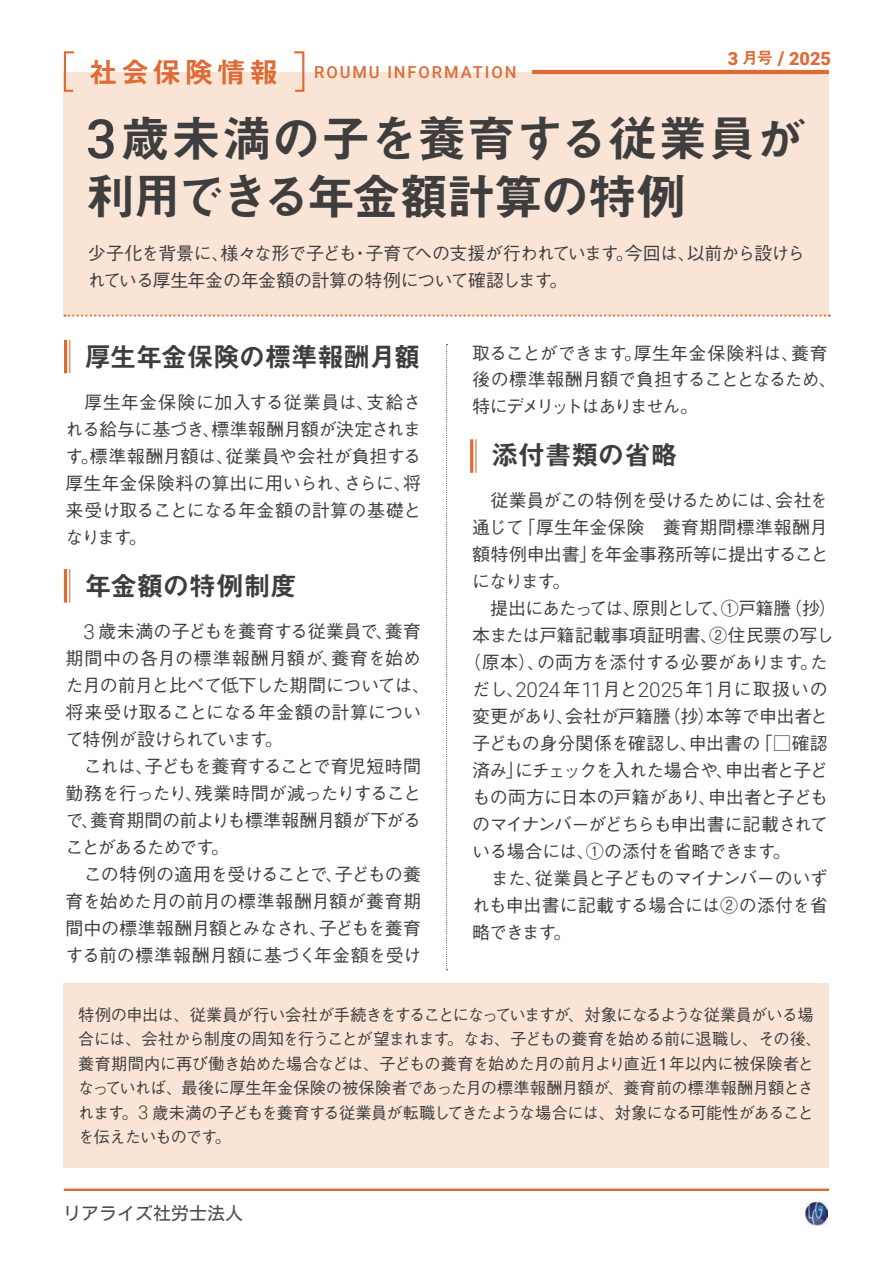
<style>
.page{position:relative;width:893px;height:1263px;background:#fff}
.page>*{position:absolute;margin:0;border:0;box-sizing:border-box;transform-origin:0 0}
.t1{font:49.5px/58.5px "Midashi Go Pr 6 N MB31 90 msp RKSJ H";letter-spacing:-.035em;color:#3e3e3f}
.t2{font:27px "Midashi Go Pr 6 N MB31 90 msp RKSJ H";letter-spacing:-.015em;color:#3e3e3f}
.t3{font:900 18.15px "Roboto";color:#de6b35}
.t4{font:18px/27px "Gothic BBB Pr 6 N Medium 90 msp RKSJ H";letter-spacing:-.03em;color:#3e3e3f}
.t5{font:18px "Gothic BBB Pr 6 N Medium 90 msp RKSJ H";letter-spacing:-.07em;color:#3e3e3f}
.t6{font:18px "Gothic BBB Pr 6 N Medium 90 msp RKSJ H";letter-spacing:-.005em;color:#3e3e3f}
.t7{font:18px "Gothic BBB Pr 6 N Medium 90 msp RKSJ H";letter-spacing:.035em;color:#3e3e3f}
.t8{font:18px "Gothic BBB Pr 6 N Medium 90 msp RKSJ H";letter-spacing:-.055em;color:#3e3e3f}
.t9{font:18px "Gothic BBB Pr 6 N Medium 90 msp RKSJ H";letter-spacing:-.06em;color:#3e3e3f}
.t10{font:18px "Gothic BBB Pr 6 N Medium 90 msp RKSJ H";letter-spacing:-.05em;color:#3e3e3f}
.t11{font:18px "Gothic BBB Pr 6 N Medium 90 msp RKSJ H";letter-spacing:.02em;color:#3e3e3f}
.t12{font:18px "Gothic BBB Pr 6 N Medium 90 msp RKSJ H";color:#3e3e3f}
.t13{font:18px "Motoya L Cedar W3 90 ms RKSJ H";color:#4c4d4e}
.t14{font:16.5px/24.5px "Gothic BBB Pr 6 N Medium 90 msp RKSJ H";letter-spacing:-.04em;color:#3e3e3f}
.t15{font:500 16.5px "Roboto";letter-spacing:.12em;color:#de6b35}
.s1{font-family:"Midashi Go Pr 6 N MB31 90 msp RKSJ H";font-weight:400;font-size:16.5px}
.s2{font-size:18.9px}
.s3{font-family:"Midashi Go Pr 6 N MB31 90 msp RKSJ H";font-weight:400;font-size:28.8px}
.s4{font-family:"Roboto";font-weight:500;font-size:54.45px}
.s5{font-family:"Roboto";font-weight:300;font-size:20.7px}
.s6{font-family:"Roboto";font-weight:300;font-size:18.9px}
</style>
<div class="page">
<img style="left:805px;top:1202px;width:22px;height:23px">
<div style="left:63px;top:984px;width:765px;height:184px;background:#fae4d5"></div>
<div style="left:64px;top:72px;width:765px;height:243px;background:#fae4d5"></div>
<svg style="left:65px;top:315px;width:765px;height:2px"></svg>
<hr style="left:532px;top:70px;width:297px;height:4px;background:#de6b35">
<svg style="left:63px;top:51px;width:11px;height:42px"></svg>
<svg style="left:294px;top:51px;width:11px;height:41px"></svg>
<hr style="left:64px;top:1189px;width:765px;height:2px;background:#de6b35">
<hr style="left:69px;top:340px;width:1px;height:33px;background:#de6b35">
<hr style="left:64px;top:340px;width:3px;height:33px;background:#de6b35">
<hr style="left:475px;top:439px;width:1px;height:34px;background:#de6b35">
<hr style="left:470px;top:439px;width:3px;height:34px;background:#de6b35">
<hr style="left:69px;top:569px;width:1px;height:34px;background:#de6b35">
<hr style="left:64px;top:569px;width:3px;height:34px;background:#de6b35">
<svg style="left:446px;top:344px;width:2px;height:626px"></svg>
<p class="t3" style="left:728px;top:48px;width:105px">3 <span class="s1">月号</span> <span class="s2">/</span> 2025</p>
<p class="t15" style="left:89px;top:62px;width:429px"><span class="s3">社会保険情報　</span>ROUMU INFORMATION</p>
<h1 class="t1" style="left:86px;top:116px;width:721px"><span class="s4">3</span>歳未満の子を養育する従業員が利用できる年金額計算の特例</h1>
<p class="t4" style="left:88px;top:242px;width:719px">少子化を背景に、様々な形で子ども・子育てへの支援が行われています。今回は、以前から設けられている厚生年金の年金額の計算の特例について確認します。</p>
<h2 class="t2" style="left:85px;top:347px;width:337px">厚生年金保険の標準報酬月額</h2>
<p class="t4" style="left:66px;top:392px;width:357px;text-align:justify">　厚生年金保険に加入する従業員は、支給される給与に基づき、標準報酬月額が決定されます。標準報酬月額は、従業員や会社が負担する厚生年金保険料の算出に用いられ、さらに、将来受け取ることになる年金額の計算の基礎となります。</p>
<h2 class="t2" style="left:85px;top:576px;width:214px">年金額の特例制度</h2>
<p class="t4" style="left:66px;top:621px;width:366px;text-indent:18px"><span class="s5">3</span> 歳未満の子どもを養育する従業員で、養育期間中の各月の標準報酬月額が、養育を始めた月の前月と比べて低下した期間については、将来受け取ることになる年金額の計算について特例が設けられています。<br>　これは、子どもを養育することで育児短時間勤務を行ったり、残業時間が減ったりすることで、養育期間の前よりも標準報酬月額が下がることがあるためです。<br>　この特例の適用を受けることで、子どもの養育を始めた月の前月の標準報酬月額が養育期間中の標準報酬月額とみなされ、子どもを養育する前の標準報酬月額に基づく年金額を受け</p>
<p class="t4" style="left:472px;top:342px;width:366px">取ることができます。厚生年金保険料は、養育後の標準報酬月額で負担することとなるため、特にデメリットはありません。</p>
<h2 class="t2" style="left:491px;top:445px;width:188px">添付書類の省略</h2>
<p class="t8" style="left:472px;top:494px;width:357px">　従業員がこの特例を受けるためには、会社を</p>
<p class="t11" style="left:472px;top:521px;width:357px">通じて「厚生年金保険　養育期間標準報酬月</p>
<p class="t4" style="left:472px;top:544px;width:358px">額特例申出書」を年金事務所等に提出すること</p>
<p class="t4" style="left:472px;top:571px;width:100px">になります。</p>
<p class="t5" style="left:472px;top:602px;width:366px">　提出にあたっては、原則として、①戸籍謄（抄）</p>
<p class="t6" style="left:472px;top:629px;width:363px">本または戸籍記載事項証明書、②住民票の写し</p>
<p class="t6" style="left:463px;top:656px;width:366px">（原本）、の両方を添付する必要があります。た</p>
<p class="t7" style="left:472px;top:683px;width:357px">だし、<span class="s5">2024</span>年<span class="s5">11</span>月と<span class="s5">2025</span>年<span class="s5">1</span>月に取扱いの</p>
<p class="t4" style="left:472px;top:706px;width:357px">変更があり、会社が戸籍謄（抄）本等で申出者と</p>
<p class="t4" style="left:472px;top:733px;width:357px">子どもの身分関係を確認し、申出書の「□確認</p>
<p class="t5" style="left:472px;top:764px;width:357px">済み」にチェックを入れた場合や、申出者と子ど</p>
<p class="t4" style="left:472px;top:786px;width:357px">もの両方に日本の戸籍があり、申出者と子ども</p>
<p class="t9" style="left:472px;top:818px;width:357px">のマイナンバーがどちらも申出書に記載されて</p>
<p class="t4" style="left:472px;top:840px;width:320px">いる場合には、①の添付を省略できます。</p>
<p class="t10" style="left:472px;top:872px;width:357px">　また、従業員と子どものマイナンバーのいず</p>
<p class="t12" style="left:472px;top:899px;width:357px">れも申出書に記載する場合には②の添付を省</p>
<p class="t4" style="left:472px;top:921px;width:101px">略できます。</p>
<p class="t14" style="left:78px;top:1005px;width:745px">特例の申出は、従業員が行い会社が手続きをすることになっていますが、対象になるような従業員がいる場合には、会社から制度の周知を行うことが望まれます。なお、子どもの養育を始める前に退職し、その後、養育期間内に再び働き始めた場合などは、子どもの養育を始めた月の前月より直近１年以内に被保険者となっていれば、最後に厚生年金保険の被保険者であった月の標準報酬月額が、養育前の標準報酬月額とされます。<span class="s6">3</span> 歳未満の子どもを養育する従業員が転職してきたような場合には、対象になる可能性があることを伝えたいものです。</p>
<p class="t13" style="left:63px;top:1204px;width:181px">リアライズ社労士法人</p>
</div>
